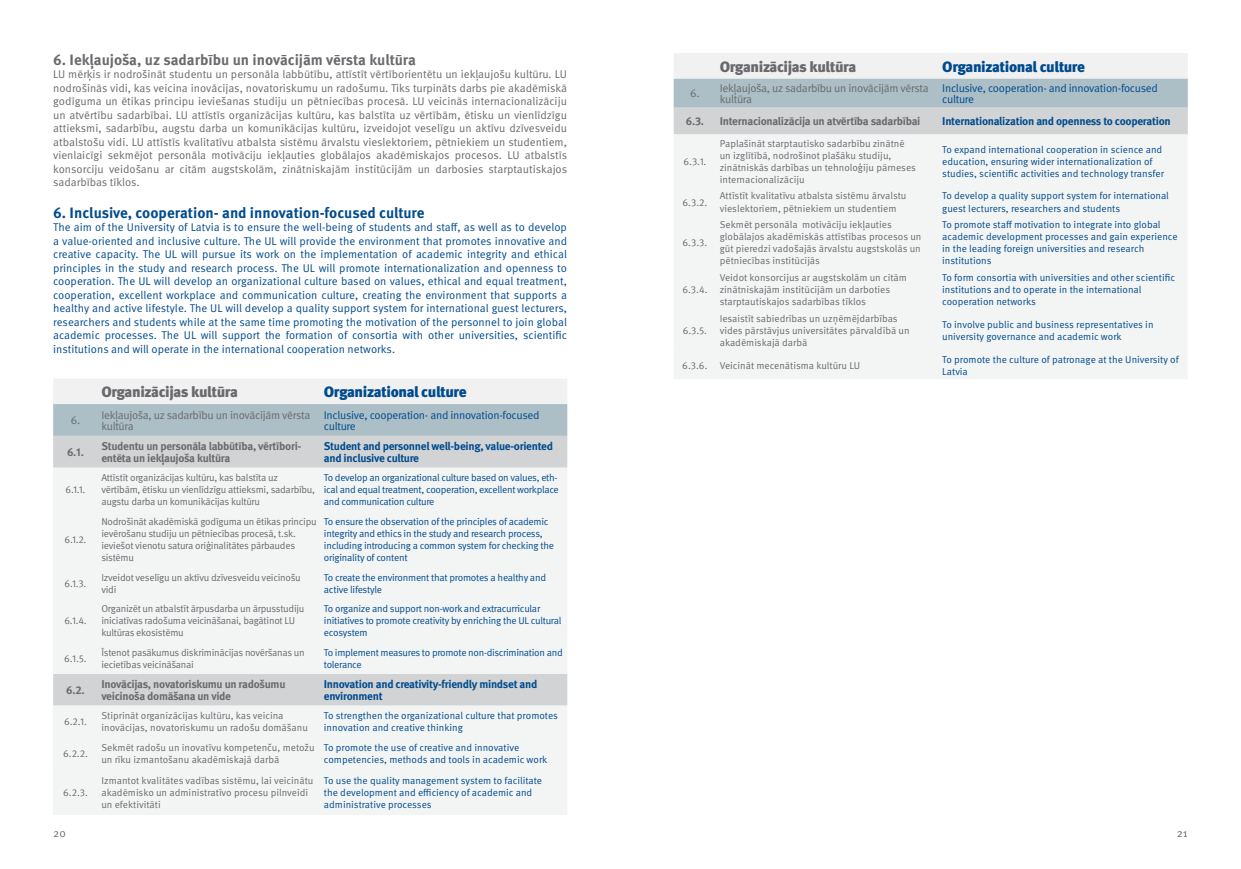
<style>
.page{position:relative;width:1241px;height:869px;background:#fff}
.page>*{position:absolute;margin:0;border:0;box-sizing:border-box;transform-origin:0 0}
.t1{font:700 15px "Meta Pro";color:#004b8d}
.t2{font:700 15px "Meta Pro";letter-spacing:-.005em;color:#696a6d}
.t3{font:900 15px "Meta Pro";letter-spacing:-.03em;color:#004b8d}
.t4{font:900 15px "Meta Pro";letter-spacing:-.035em;color:#696a6d}
.t5{font:11.25px/13.5px "Meta Pro Norm";letter-spacing:-.025em;color:#004b8d}
.t6{font:11.25px/13.5px "Meta Pro Norm";letter-spacing:-.025em;color:#696a6d}
.t7{font:700 11.25px/11.2px "Meta Pro";letter-spacing:-.025em;color:#696a6d}
.t8{font:700 11.25px/11.2px "Meta Pro";letter-spacing:-.025em;color:#004b8d}
.t9{font:10px/12px "Meta Pro Norm";letter-spacing:-.01em;color:#696a6d}
.t10{font:10px/12px "Meta Pro Norm";letter-spacing:-.005em;color:#004b8d}
.t11{font:10px/12px "Meta Pro Norm";letter-spacing:-.025em;color:#004b8d}
.t12{font:10px/12px "Meta Pro Norm";letter-spacing:-.03em;color:#696a6d}
.t13{font:10px/12px "Meta Pro Norm";letter-spacing:-.03em;color:#004b8d}
</style>
<div class="page">
<svg style="left:53px;top:379px;width:514px;height:56px"></svg>
<div style="left:53px;top:435px;width:514px;height:32px;background:#d1d3d4"></div>
<svg style="left:53px;top:467px;width:514px;height:347px;fill:#f3f4f4"></svg>
<div style="left:53px;top:769px;width:45px;height:45px;background:#f3f4f4"></div>
<svg style="left:673px;top:53px;width:514px;height:81px"></svg>
<div style="left:674px;top:134px;width:513px;height:245px;background:#f3f4f4"></div>
<div style="left:674px;top:216px;width:42px;height:163px;background:#f3f4f4"></div>
<h1 class="t2" style="left:53px;top:48px;width:364px">6. Iekļaujoša, uz sadarbību un inovācijām vērsta kultūra</h1>
<p class="t6" style="left:53px;top:67px;width:515px;text-align:justify">LU mērķis ir nodrošināt studentu un personāla labbūtību, attīstīt vērtīborientētu un iekļaujošu kultūru. LU nodrošinās vidi, kas veicina inovācijas, novatoriskumu un radošumu. Tiks turpināts darbs pie akadēmiskā godīguma un ētikas principu ieviešanas studiju un pētniecības procesā. LU veicinās internacionalizāciju un atvērtību sadarbībai. LU attīstīs organizācijas kultūru, kas balstīta uz vērtībām, ētisku un vienlīdzīgu attieksmi, sadarbību, augstu darba un komunikācijas kultūru, izveidojot veselīgu un aktīvu dzīvesveidu atbalstošu vidi. LU attīstīs kvalitatīvu atbalsta sistēmu ārvalstu vieslektoriem, pētniekiem un studentiem, vienlaicīgi sekmējot personāla motivāciju iekļauties globālajos akadēmiskajos procesos. LU atbalstīs konsorciju veidošanu ar citām augstskolām, zinātniskajām institūcijām un darbosies starptautiskajos sadarbības tīklos.</p>
<h1 class="t1" style="left:53px;top:201px;width:373px">6. Inclusive, cooperation- and innovation-focused culture</h1>
<p class="t5" style="left:53px;top:220px;width:515px;text-align:justify">The aim of the University of Latvia is to ensure the well-being of students and staff, as well as to develop a value-oriented and inclusive culture. The UL will provide the environment that promotes innovative and creative capacity. The UL will pursue its work on the implementation of academic integrity and ethical principles in the study and research process. The UL will promote internationalization and openness to cooperation. The UL will develop an organizational culture based on values, ethical and equal treatment, cooperation, excellent workplace and communication culture, creating the environment that supports a healthy and active lifestyle. The UL will develop a quality support system for international guest lecturers, researchers and students while at the same time promoting the motivation of the personnel to join global academic processes. The UL will support the formation of consortia with other universities, scientific institutions and will operate in the international cooperation networks.</p>
<h1 class="t4" style="left:101px;top:379px;width:138px">Organizācijas kultūra</h1>
<h1 class="t3" style="left:324px;top:379px;width:144px">Organizational culture</h1>
<p class="t6" style="left:71px;top:412px;width:11px">6.</p>
<p class="t6" style="left:101px;top:408px;width:210px;line-height:11.2px">Iekļaujoša, uz sadarbību un inovācijām vērsta kultūra</p>
<p class="t5" style="left:324px;top:408px;width:217px;line-height:11.2px">Inclusive, cooperation- and innovation-focused culture</p>
<p class="t7" style="left:67px;top:445px;width:18px">6.1.</p>
<p class="t7" style="left:101px;top:440px;width:201px">Studentu un personāla labbūtība, vērtībori&shy;entēta un iekļaujoša kultūra</p>
<p class="t8" style="left:324px;top:440px;width:231px">Student and personnel well-being, value-oriented and inclusive culture</p>
<p class="t9" style="left:66px;top:483px;width:21px">6.1.1.</p>
<p class="t12" style="left:101px;top:471px;width:215px">Attīstīt organizācijas kultūru, kas balstīta uz vērtībām, ētisku un vienlīdzīgu attieksmi, sadarbību, augstu darba un komunikācijas kultūru</p>
<p class="t10" style="left:324px;top:471px;width:236px;text-align:justify">To develop an organizational culture based on values, eth&shy;ical and equal treatment, cooperation, excellent workplace and communication culture</p>
<p class="t9" style="left:65px;top:532px;width:23px">6.1.2.</p>
<p class="t9" style="left:101px;top:514px;width:217px">Nodrošināt akadēmiskā godīguma un ētikas principu ievērošanu studiju un pētniecības procesā, t.sk. ieviešot vienotu satura oriģinalitātes pārbaudes sistēmu</p>
<p class="t11" style="left:324px;top:514px;width:232px">To ensure the observation of the principles of academic integrity and ethics in the study and research process, including introducing a common system for checking the originality of content</p>
<p class="t9" style="left:65px;top:576px;width:23px">6.1.3.</p>
<p class="t9" style="left:101px;top:570px;width:201px">Izveidot veselīgu un aktīvu dzīvesveidu veicinošu vidi</p>
<p class="t11" style="left:324px;top:570px;width:224px">To create the environment that promotes a healthy and active lifestyle</p>
<p class="t9" style="left:64px;top:613px;width:24px">6.1.4.</p>
<p class="t12" style="left:101px;top:601px;width:204px">Organizēt un atbalstīt ārpusdarba un ārpusstudiju iniciatīvas radošuma veicināšanai, bagātinot LU kultūras ekosistēmu</p>
<p class="t11" style="left:324px;top:601px;width:239px">To organize and support non-work and extracurricular initiatives to promote creativity by enriching the UL cultural ecosystem</p>
<p class="t9" style="left:64px;top:651px;width:24px">6.1.5.</p>
<p class="t12" style="left:101px;top:645px;width:205px">Īstenot pasākumus diskriminācijas novēršanas un iecietības veicināšanai</p>
<p class="t13" style="left:324px;top:645px;width:240px">To implement measures to promote non-discrimination and tolerance</p>
<p class="t7" style="left:66px;top:683px;width:20px">6.2.</p>
<p class="t7" style="left:101px;top:677px;width:185px">Inovācijas, novatoriskumu un radošumu veicinoša domāšana un vide</p>
<p class="t8" style="left:324px;top:677px;width:215px">Innovation and creativity-friendly mindset and environment</p>
<p class="t9" style="left:64px;top:715px;width:25px">6.2.1.</p>
<p class="t9" style="left:101px;top:709px;width:208px">Stiprināt organizācijas kultūru, kas veicina inovācijas, novatoriskumu un radošu domāšanu</p>
<p class="t10" style="left:324px;top:709px;width:236px">To strengthen the organizational culture that promotes innovation and creative thinking</p>
<p class="t9" style="left:63px;top:746px;width:26px">6.2.2.</p>
<p class="t9" style="left:101px;top:740px;width:215px">Sekmēt radošu un inovatīvu kompetenču, metožu un rīku izmantošanu akadēmiskajā darbā</p>
<p class="t10" style="left:324px;top:740px;width:225px">To promote the use of creative and innovative competencies, methods and tools in academic work</p>
<p class="t9" style="left:63px;top:785px;width:26px">6.2.3.</p>
<p class="t9" style="left:101px;top:773px;width:213px">Izmantot kvalitātes vadības sistēmu, lai veicinātu akadēmisko un administratīvo procesu pilnveidi un efektivitāti</p>
<p class="t10" style="left:324px;top:773px;width:220px">To use the quality management system to facilitate the development and efficiency of academic and administrative processes</p>
<h1 class="t4" style="left:719px;top:54px;width:138px">Organizācijas kultūra</h1>
<h1 class="t3" style="left:942px;top:54px;width:144px">Organizational culture</h1>
<p class="t6" style="left:690px;top:86px;width:11px">6.</p>
<p class="t6" style="left:719px;top:81px;width:210px;line-height:11.2px">Iekļaujoša, uz sadarbību un inovācijām vērsta kultūra</p>
<p class="t5" style="left:942px;top:81px;width:217px;line-height:11.2px">Inclusive, cooperation- and innovation-focused culture</p>
<p class="t7" style="left:685px;top:115px;width:20px">6.3.</p>
<p class="t7" style="left:719px;top:115px;width:202px">Internacionalizācija un atvērtība sadarbībai</p>
<p class="t8" style="left:942px;top:115px;width:230px">Internationalization and openness to cooperation</p>
<p class="t9" style="left:683px;top:154px;width:24px">6.3.1.</p>
<p class="t9" style="left:719px;top:136px;width:198px">Paplašināt starptautisko sadarbību zinātnē un izglītībā, nodrošinot plašāku studiju, zinātniskās darbības un tehnoloģiju pārneses internacionalizāciju</p>
<p class="t10" style="left:942px;top:142px;width:223px">To expand international cooperation in science and education, ensuring wider internationalization of studies, scientific activities and technology transfer</p>
<p class="t9" style="left:682px;top:195px;width:26px">6.3.2.</p>
<p class="t9" style="left:719px;top:189px;width:188px">Attīstīt kvalitatīvu atbalsta sistēmu ārvalstu vieslektoriem, pētniekiem un studentiem</p>
<p class="t10" style="left:942px;top:189px;width:228px">To develop a quality support system for international guest lecturers, researchers and students</p>
<p class="t9" style="left:682px;top:236px;width:26px">6.3.3.</p>
<p class="t9" style="left:719px;top:218px;width:203px">Sekmēt personāla motivāciju iekļauties globālajos akadēmiskās attīstības procesos un gūt pieredzi vadošajās ārvalstu augstskolās un pētniecības institūcijās</p>
<p class="t10" style="left:942px;top:218px;width:237px">To promote staff motivation to integrate into global academic development processes and gain experience in the leading foreign universities and research institutions</p>
<p class="t9" style="left:682px;top:283px;width:27px">6.3.4.</p>
<p class="t9" style="left:719px;top:271px;width:189px">Veidot konsorcijus ar augstskolām un citām zinātniskajām institūcijām un darboties starptautiskajos sadarbības tīklos</p>
<p class="t10" style="left:942px;top:271px;width:234px">To form consortia with universities and other scientific institutions and to operate in the international cooperation networks</p>
<p class="t9" style="left:719px;top:311px;width:191px">Iesaistīt sabiedrības un uzņēmējdarbības vides pārstāvjus universitātes pārvaldībā un akadēmiskajā darbā</p>
<p class="t10" style="left:942px;top:317px;width:213px">To involve public and business representatives in university governance and academic work</p>
<p class="t9" style="left:682px;top:358px;width:179px">6.3.6. Veicināt mecenātisma kultūru LU</p>
<p class="t10" style="left:942px;top:352px;width:238px">To promote the culture of patronage at the University of<br>Latvia</p>
<p class="t9" style="left:682px;top:323px;width:26px">6.3.5.</p>
<p class="t6" style="left:53px;top:825px;width:14px">20</p>
<p class="t6" style="left:1176px;top:825px;width:12px">21</p>
</div>
